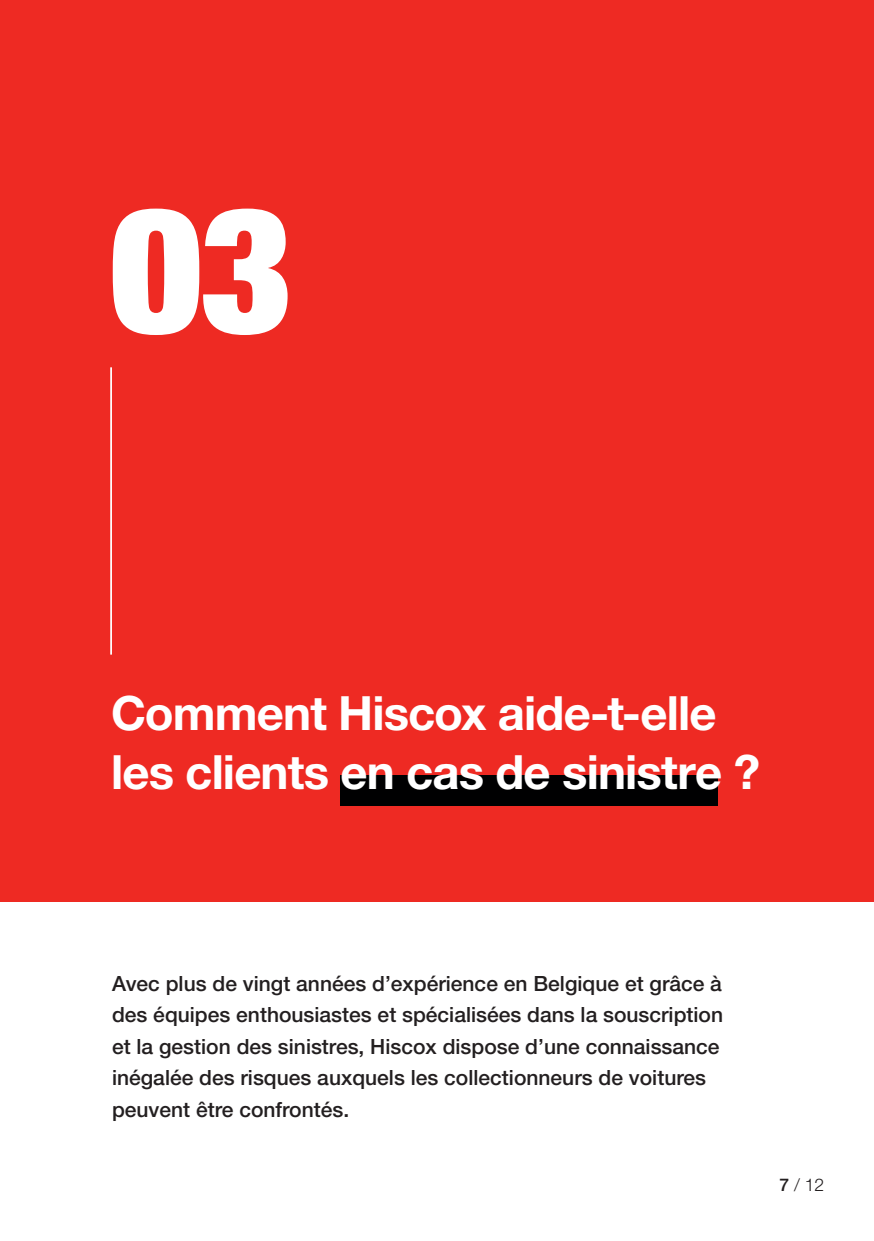
<style>
.page{position:relative;width:874px;height:1241px;background:#fff}
.page>*{position:absolute;margin:0;border:0;box-sizing:border-box;transform-origin:0 0}
.t1{font:900 condensed 175px "Helvetica Neue LT Std";color:#fff}
.t2{font:700 47.25px/59.5px "Helvetica Neue LT Std";letter-spacing:-.02em;color:#fff}
.t3{font:500 21px/31.5px "Helvetica Neue LT Std";color:#231f20}
.t4{font:300 17.5px "Helvetica Neue LT Std";color:#231f20}
.s1{font-weight:500}
</style>
<div class="page">
<div style="left:0;top:0;width:873px;height:901px;background:#ee2a23"></div>
<div style="left:340px;top:775px;width:377px;height:30px;background:#000001"></div>
<hr style="left:110px;top:367px;width:2px;height:287px;background:#fff">
<h1 class="t1" style="left:110px;top:158px;width:182px">03</h1>
<h2 class="t2" style="left:111px;top:682px;width:650px">Comment Hiscox aide-t-elle les clients en cas de sinistre ?</h2>
<p class="t3" style="left:112px;top:967px;width:612px">Avec plus de vingt années d’expérience en Belgique et grâce à des équipes enthousiastes et spécialisées dans la souscription et la gestion des sinistres, Hiscox dispose d’une connaissance inégalée des risques auxquels les collectionneurs de voitures peuvent être confrontés.</p>
<p class="t4" style="left:779px;top:1173px;width:46px"><span class="s1">7</span> / 12</p>
</div>
